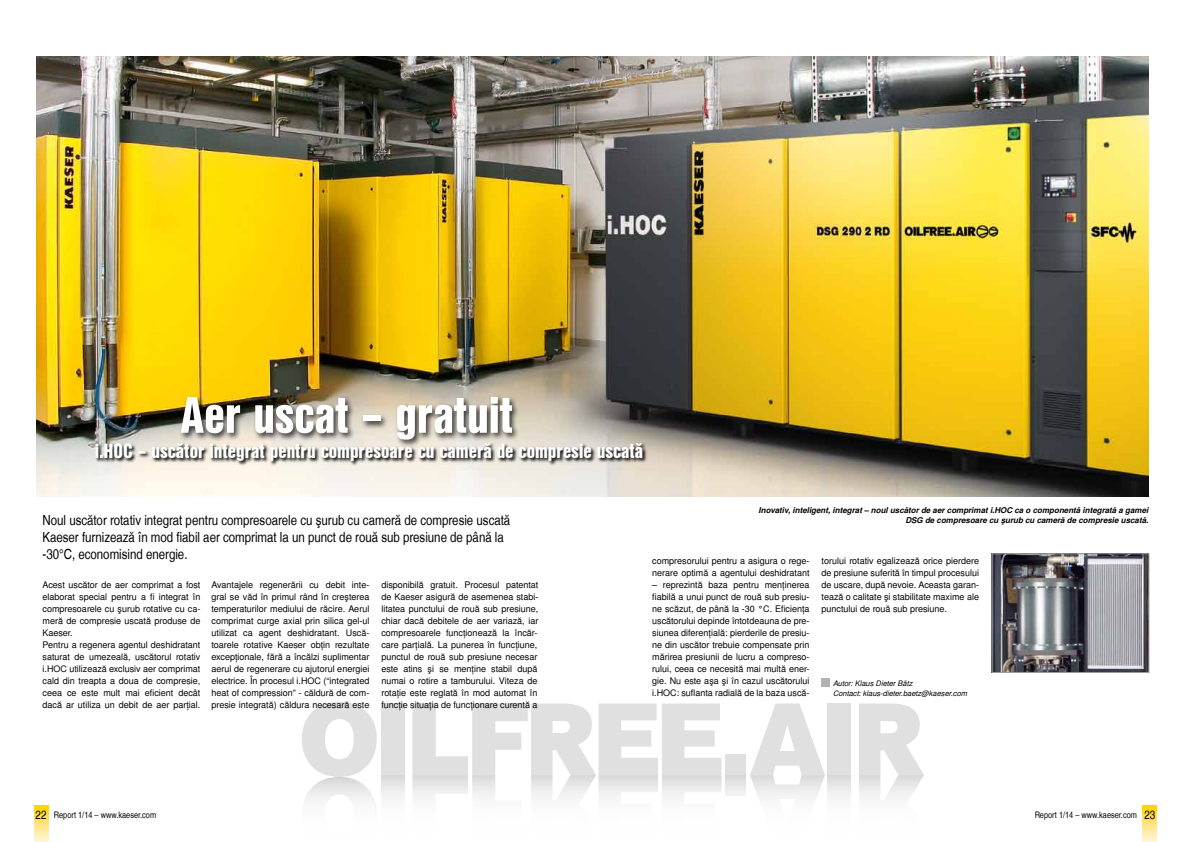
<style>
.page{position:relative;width:1191px;height:842px;background:#fff}
.page>*{position:absolute;margin:0;border:0;box-sizing:border-box;transform-origin:0 0}
.t1{font:50px "Nimbus San L Bla Con";color:#fff}
.t2{font:20px "Nimbus San L Bla Con";color:#fff}
.t3{font:14px/17px "Nimbus San L Reg Con";color:#000}
.t4{font:9px/12px "Nimbus San L";color:#000;text-align:justify}
.t5{font:9px "Nimbus San L Reg Con";color:#000}
.t6{font:italic 700 8px/9.5px "Nimbus San L";color:#000;text-align:right}
.t7{font:italic 7.5px/10px "Nimbus San L";color:#000}
.s1{font-size:12px}
</style>
<div class="page">
<img style="left:993px;top:556px;width:154px;height:115px">
<div style="left:991px;top:554px;width:158px;height:119px;border:1px solid #9c9d9d"></div>
<img style="left:37px;top:57px;width:1111px;height:439px">
<div style="left:725px;top:754px;width:20px;height:21px;background:#e0e0e0"></div>
<div style="left:827px;top:703px;width:23px;height:72px;background:#e0e0e0"></div>
<div style="left:382px;top:703px;width:23px;height:72px;background:#e0e0e0"></div>
<div style="left:725px;top:775px;width:20px;height:21px;background:linear-gradient(to right,#e7e7e7,#e7e7e7)"></div>
<div style="left:827px;top:775px;width:23px;height:67px;background:linear-gradient(to bottom,#e5e5e5,#fff)"></div>
<svg style="left:302px;top:702px;width:75px;height:106px"></svg>
<div style="left:382px;top:775px;width:23px;height:67px;background:linear-gradient(to bottom,#e5e5e5,#fff)"></div>
<svg style="left:750px;top:703px;width:75px;height:95px"></svg>
<svg style="left:412px;top:703px;width:309px;height:95px"></svg>
<svg style="left:859px;top:703px;width:65px;height:95px"></svg>
<svg style="left:34px;top:806px;width:14px;height:36px"></svg>
<svg style="left:1142px;top:806px;width:14px;height:36px"></svg>
<svg style="left:95px;top:442px;width:552px;height:24px"></svg>
<div style="left:178px;top:394px;width:342px;height:54px;background:#000;opacity:.75"></div>
<div style="left:821px;top:678px;width:9px;height:9px;background:#b1b2b3"></div>
<h1 class="t1" style="left:180px;top:377px;width:334px">Aer uscat – gratuit</h1>
<h2 class="t2" style="left:95px;top:436px;width:549px">i.HOC – uscător integrat pentru compresoare cu cameră de compresie uscată</h2>
<h3 class="t3" style="left:43px;top:512px;width:469px">Noul uscător rotativ integrat pentru compresoarele cu şurub cu cameră de compresie uscată<br>Kaeser furnizează în mod fiabil aer comprimat la un punct de rouă sub presiune de până la -30°C, economisind energie.</h3>
<p class="t6" style="left:758px;top:506px;width:391px">Inovativ, inteligent, integrat – noul uscător de aer comprimat i.HOC ca o componentă integrată a gamei<br>DSG de compresoare cu şurub cu cameră de compresie uscată.</p>
<p class="t4" style="left:821px;top:555px;width:159px">torului rotativ egalizează orice pierdere de presiune suferită în timpul procesului de uscare, după nevoie. Aceasta garan&shy;tează o calitate şi stabilitate maxime ale punctului de rouă sub presiune.</p>
<p class="t4" style="left:652px;top:555px;width:159px">compresorului pentru a asigura o rege&shy;nerare optimă a agentului deshidratant</p>
<p class="t4" style="left:652px;top:579px;width:159px">– reprezintă baza pentru menţinerea fiabilă a unui punct de rouă sub presiu&shy;ne scăzut, de până la -30 °C. Eficienţa uscătorului depinde întotdeauna de pre&shy;siunea diferenţială: pierderile de presiu&shy;ne din uscător trebuie compensate prin mărirea presiunii de lucru a compreso&shy;rului, ceea ce necesită mai multă ener&shy;gie. Nu este aşa şi în cazul uscătorului i.HOC: suflanta radială de la baza uscă-</p>
<p class="t4" style="left:43px;top:579px;width:159px;text-align:left">Acest uscător de aer comprimat a fost elaborat special pentru a fi integrat în compresoarele cu şurub rotative cu ca&shy;meră de compresie uscată produse de Kaeser.<br>Pentru a regenera agentul deshidratant saturat de umezeală, uscătorul rotativ i.HOC utilizează exclusiv aer comprimat cald din treapta a doua de compresie, ceea ce este mult mai eficient decât dacă ar utiliza un debit de aer parţial.</p>
<p class="t4" style="left:211px;top:579px;width:159px">Avantajele regenerării cu debit inte&shy;gral se văd în primul rând în creşterea temperaturilor mediului de răcire. Aerul comprimat curge axial prin silica gel-ul utilizat ca agent deshidratant. Uscă&shy;toarele rotative Kaeser obţin rezultate excepţionale, fără a încălzi suplimentar aerul de regenerare cu ajutorul energiei electrice. În procesul i.HOC (“integrated heat of compression” - căldură de com&shy;presie integrată) căldura necesară este</p>
<p class="t4" style="left:381px;top:579px;width:159px">disponibilă gratuit. Procesul patentat de Kaeser asigură de asemenea stabi&shy;litatea punctului de rouă sub presiune, chiar dacă debitele de aer variază, iar compresoarele funcţionează la încăr&shy;care parţială. La punerea în funcţiune, punctul de rouă sub presiune necesar este atins şi se menţine stabil după numai o rotire a tamburului. Viteza de rotaţie este reglată în mod automat în funcţie situaţia de funcţionare curentă a</p>
<p class="t7" style="left:833px;top:678px;width:136px">Autor: Klaus Dieter Bätz<br>Contact: klaus-dieter.baetz@kaeser.com</p>
<p class="t5" style="left:36px;top:809px;width:122px"><span class="s1">22</span> Report 1/14 – www.kaeser.com</p>
<p class="t5" style="left:1034px;top:809px;width:122px">Report 1/14 – www.kaeser.com <span class="s1">23</span></p>
</div>
